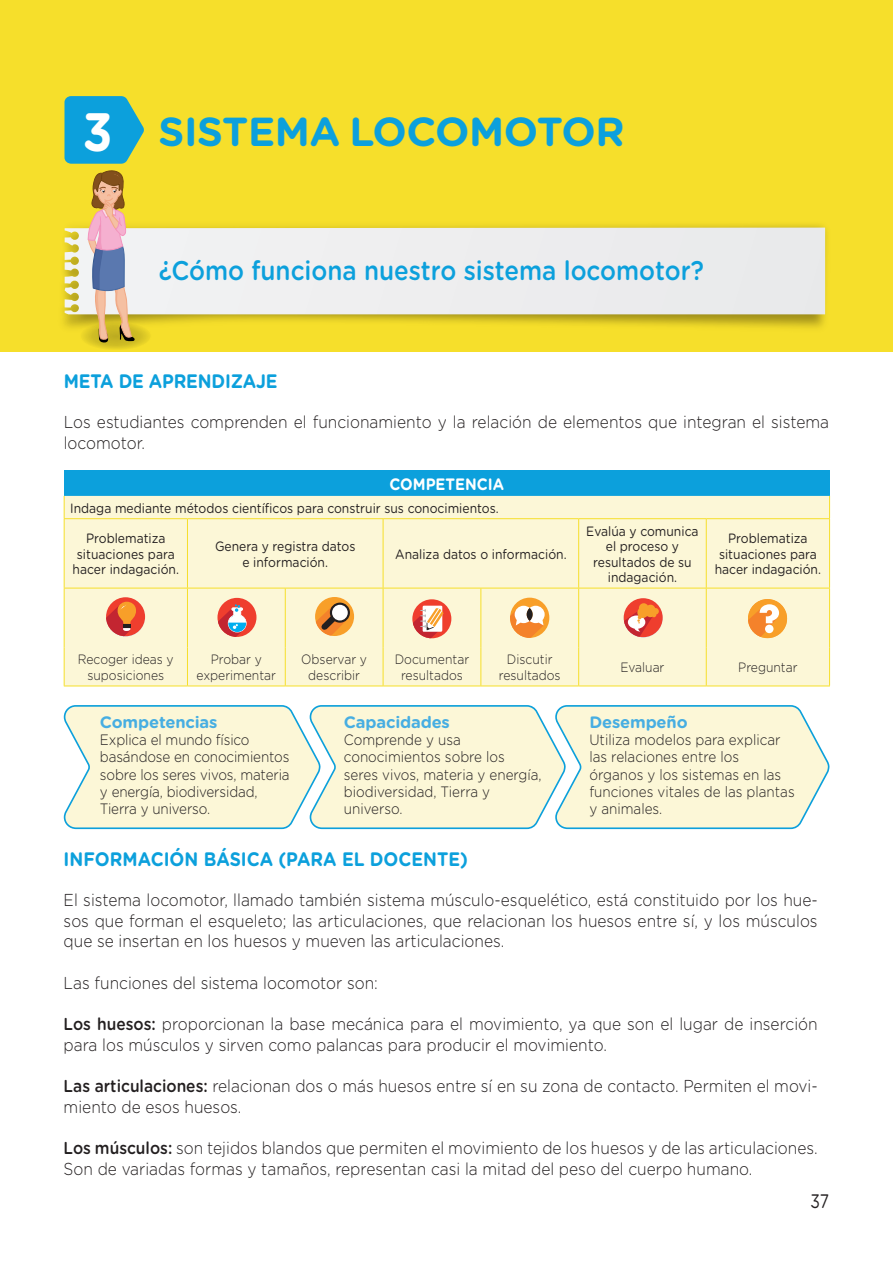
<style>
.page{position:relative;width:893px;height:1263px;background:#fff}
.page>*{position:absolute;margin:0;border:0;box-sizing:border-box;transform-origin:0 0}
.t1{font:700 40.5px "Gotham Rounded";letter-spacing:-.01em;color:#0ca0dc}
.t2{font:500 27px "Gotham Rounded";color:#0ca0dc;scale:.9 1}
.t3{font:700 19.5px "Gotham Rounded";color:#0ca0dc;scale:.9 1}
.t4{font:19.5px "Gotham Rounded";color:#231f20;scale:.8 1}
.t5{font:300 17.25px/20.7px "Gotham Rounded";color:#231f20;scale:.9 1}
.t6{font:700 16.5px "Gotham Rounded";letter-spacing:-.01em;color:#47aee2}
.t7{font:700 16.5px "Gotham Rounded";color:#fff;scale:.9 1}
.t8{font:300 15px/17.2px "Gotham Rounded";color:#231f20;scale:.9 1}
.t9{font:13.5px/15.6px "Gotham Rounded";color:#231f20;text-align:center;scale:.9 1}
.t10{font:300 13.5px/15.6px "Gotham Rounded";color:#231f20;text-align:center;scale:.9 1}
.s1{font-size:54px;color:#fff}
.s2{font-weight:500}
</style>
<div class="page">
<div style="left:0;top:0;width:893px;height:351px;background:#f6df2b"></div>
<img style="left:63px;top:224px;width:764px;height:104px">
<div style="left:151px;top:228px;width:674px;height:86px;background:#ededee"></div>
<div style="left:64px;top:470px;width:766px;height:26px;background:#0ca0dc"></div>
<div style="left:65px;top:496px;width:764px;height:190px;background:#fcf7d7"></div>
<svg style="left:64px;top:496px;width:1px;height:22px"></svg>
<svg style="left:829px;top:496px;width:1px;height:22px"></svg>
<hr style="left:64px;top:519px;width:1px;height:69px;background:#f6df2b">
<hr style="left:64px;top:518px;width:123px;height:1px;background:#f6df2b">
<hr style="left:187px;top:518px;width:98px;height:1px;background:#f6df2b">
<hr style="left:285px;top:518px;width:98px;height:1px;background:#f6df2b">
<hr style="left:187px;top:519px;width:1px;height:69px;background:#f6df2b">
<hr style="left:383px;top:519px;width:1px;height:69px;background:#f6df2b">
<hr style="left:383px;top:518px;width:98px;height:1px;background:#f6df2b">
<hr style="left:481px;top:518px;width:98px;height:1px;background:#f6df2b">
<hr style="left:578px;top:519px;width:1px;height:69px;background:#f6df2b">
<hr style="left:579px;top:518px;width:127px;height:1px;background:#f6df2b">
<hr style="left:706px;top:518px;width:124px;height:1px;background:#f6df2b">
<hr style="left:706px;top:519px;width:1px;height:69px;background:#f6df2b">
<hr style="left:829px;top:519px;width:1px;height:69px;background:#f6df2b">
<hr style="left:64px;top:588px;width:1px;height:60px;background:#f6df2b">
<hr style="left:64px;top:648px;width:1px;height:38px;background:#f6df2b">
<hr style="left:64px;top:588px;width:123px;height:1px;background:#f6df2b">
<hr style="left:187px;top:588px;width:98px;height:1px;background:#f6df2b">
<hr style="left:285px;top:588px;width:98px;height:1px;background:#f6df2b">
<hr style="left:383px;top:588px;width:98px;height:1px;background:#f6df2b">
<hr style="left:481px;top:588px;width:98px;height:1px;background:#f6df2b">
<hr style="left:579px;top:588px;width:127px;height:1px;background:#f6df2b">
<hr style="left:706px;top:588px;width:124px;height:1px;background:#f6df2b">
<hr style="left:187px;top:588px;width:1px;height:60px;background:#f6df2b">
<hr style="left:285px;top:588px;width:1px;height:60px;background:#f6df2b">
<hr style="left:383px;top:588px;width:1px;height:60px;background:#f6df2b">
<hr style="left:480px;top:588px;width:1px;height:60px;background:#f6df2b">
<hr style="left:578px;top:588px;width:1px;height:60px;background:#f6df2b">
<hr style="left:706px;top:588px;width:1px;height:60px;background:#f6df2b">
<hr style="left:829px;top:588px;width:1px;height:60px;background:#f6df2b">
<hr style="left:187px;top:648px;width:1px;height:38px;background:#f6df2b">
<hr style="left:285px;top:648px;width:1px;height:38px;background:#f6df2b">
<hr style="left:383px;top:648px;width:1px;height:38px;background:#f6df2b">
<hr style="left:480px;top:648px;width:1px;height:38px;background:#f6df2b">
<hr style="left:578px;top:648px;width:1px;height:38px;background:#f6df2b">
<hr style="left:706px;top:648px;width:1px;height:38px;background:#f6df2b">
<hr style="left:829px;top:648px;width:1px;height:38px;background:#f6df2b">
<hr style="left:64px;top:686px;width:123px;height:1px;background:#f6df2b">
<hr style="left:187px;top:686px;width:98px;height:1px;background:#f6df2b">
<hr style="left:285px;top:686px;width:98px;height:1px;background:#f6df2b">
<hr style="left:383px;top:686px;width:98px;height:1px;background:#f6df2b">
<hr style="left:481px;top:686px;width:98px;height:1px;background:#f6df2b">
<hr style="left:579px;top:686px;width:127px;height:1px;background:#f6df2b">
<hr style="left:706px;top:686px;width:124px;height:1px;background:#f6df2b">
<svg style="left:106px;top:598px;width:39px;height:39px"></svg>
<div style="left:106px;top:597px;width:39px;height:39px;background:#ef3e2e;border-radius:50%"></div>
<svg style="left:106px;top:602px;width:30px;height:34px"></svg>
<div style="left:217px;top:598px;width:39px;height:39px;background:#ef3e2e;border-radius:50%"></div>
<svg style="left:217px;top:602px;width:30px;height:35px"></svg>
<svg style="left:315px;top:597px;width:39px;height:39px"></svg>
<svg style="left:315px;top:605px;width:33px;height:31px"></svg>
<svg style="left:330px;top:603px;width:20px;height:20px"></svg>
<div style="left:332px;top:605px;width:16px;height:15px;background:#fff;border-radius:50%"></div>
<div style="left:412px;top:599px;width:39px;height:39px;background:#ef3e2e;border-radius:50%"></div>
<svg style="left:412px;top:606px;width:31px;height:32px"></svg>
<div style="left:510px;top:598px;width:39px;height:40px;background:#f89f29;border-radius:50%"></div>
<svg style="left:510px;top:606px;width:35px;height:32px"></svg>
<svg style="left:527px;top:608px;width:6px;height:13px"></svg>
<div style="left:624px;top:599px;width:39px;height:39px;background:#f3e9d2;border-radius:50%"></div>
<svg style="left:624px;top:598px;width:39px;height:39px"></svg>
<svg style="left:624px;top:603px;width:35px;height:34px"></svg>
<div style="left:748px;top:599px;width:39px;height:39px;background:#f89f29;border-radius:50%"></div>
<svg style="left:748px;top:604px;width:31px;height:34px"></svg>
<svg style="left:65px;top:96px;width:86px;height:253px"></svg>
<svg style="left:63px;top:705px;width:767px;height:125px;background:#f2f4da"></svg>
<h1 class="t1" style="left:82px;top:102px;width:544px"><span class="s1">3</span> SISTEMA LOCOMOTOR</h1>
<h2 class="t2" style="left:159px;top:251px;width:607px">¿Cómo funciona nuestro sistema locomotor?</h2>
<p class="t3" style="left:64px;top:367px;width:239px">META DE APRENDIZAJE</p>
<p class="t5" style="left:64px;top:411px;width:852px">Los estudiantes comprenden el funcionamiento y la relación de elementos que integran el sistema locomotor.</p>
<p class="t7" style="left:389px;top:472px;width:129px">COMPETENCIA</p>
<p class="t9" style="left:70px;top:499px;width:478px">Indaga mediante métodos científicos para construir sus conocimientos.</p>
<p class="t9" style="left:73px;top:530px;width:120px">Problematiza situaciones para hacer indagación.</p>
<p class="t9" style="left:215px;top:538px;width:157px">Genera y registra datos e información.</p>
<p class="t9" style="left:395px;top:546px;width:192px">Analiza datos o información.</p>
<p class="t9" style="left:586px;top:522px;width:126px">Evalúa y comunica el proceso y resultados de su indagación.</p>
<p class="t9" style="left:715px;top:530px;width:120px">Problematiza situaciones para hacer indagación.</p>
<p class="t10" style="left:78px;top:651px;width:108px">Recoger ideas y suposiciones</p>
<p class="t10" style="left:197px;top:651px;width:90px">Probar y experimentar</p>
<p class="t10" style="left:301px;top:651px;width:75px">Observar y describir</p>
<p class="t10" style="left:395px;top:651px;width:84px">Documentar resultados</p>
<p class="t10" style="left:499px;top:651px;width:70px">Discutir resultados</p>
<p class="t10" style="left:620px;top:659px;width:50px">Evaluar</p>
<p class="t10" style="left:738px;top:659px;width:67px">Preguntar</p>
<p class="t6" style="left:100px;top:710px;width:119px">Competencias</p>
<p class="t8" style="left:100px;top:730px;width:212px">Explica el mundo físico basándose en conocimientos sobre los seres vivos, materia y energía, biodiversidad,<br>Tierra y universo.</p>
<p class="t6" style="left:344px;top:710px;width:108px">Capacidades</p>
<p class="t8" style="left:344px;top:730px;width:221px">Comprende y usa conocimientos sobre los seres vivos, materia y energía, biodiversidad, Tierra y universo.</p>
<p class="t6" style="left:589px;top:710px;width:100px">Desempeño</p>
<p class="t8" style="left:589px;top:730px;width:230px">Utiliza modelos para explicar las relaciones entre los órganos y los sistemas en las funciones vitales de las plantas y animales.</p>
<p class="t3" style="left:64px;top:844px;width:451px">INFORMACIÓN BÁSICA (PARA EL DOCENTE)</p>
<p class="t5" style="left:64px;top:888px;width:839px;text-align:justify">El sistema locomotor, llamado también sistema músculo-esquelético, está constituido por los hue&shy;sos que forman el esqueleto; las articulaciones, que relacionan los huesos entre sí, y los músculos que se insertan en los huesos y mueven las articulaciones.</p>
<p class="t5" style="left:64px;top:971px;width:351px">Las funciones del sistema locomotor son:</p>
<p class="t5" style="left:64px;top:1013px;width:839px"><span class="s2">Los huesos:</span> proporcionan la base mecánica para el movimiento, ya que son el lugar de inserción para los músculos y sirven como palancas para producir el movimiento.</p>
<p class="t5" style="left:64px;top:1075px;width:839px"><span class="s2">Las articulaciones:</span> relacionan dos o más huesos entre sí en su zona de contacto. Permiten el movi&shy;miento de esos huesos.</p>
<p class="t5" style="left:64px;top:1137px;width:839px"><span class="s2">Los músculos:</span> son tejidos blandos que permiten el movimiento de los huesos y de las articulaciones.<br>Son de variadas formas y tamaños, representan casi la mitad del peso del cuerpo humano.</p>
<p class="t4" style="left:811px;top:1188px;width:25px">37</p>
</div>
